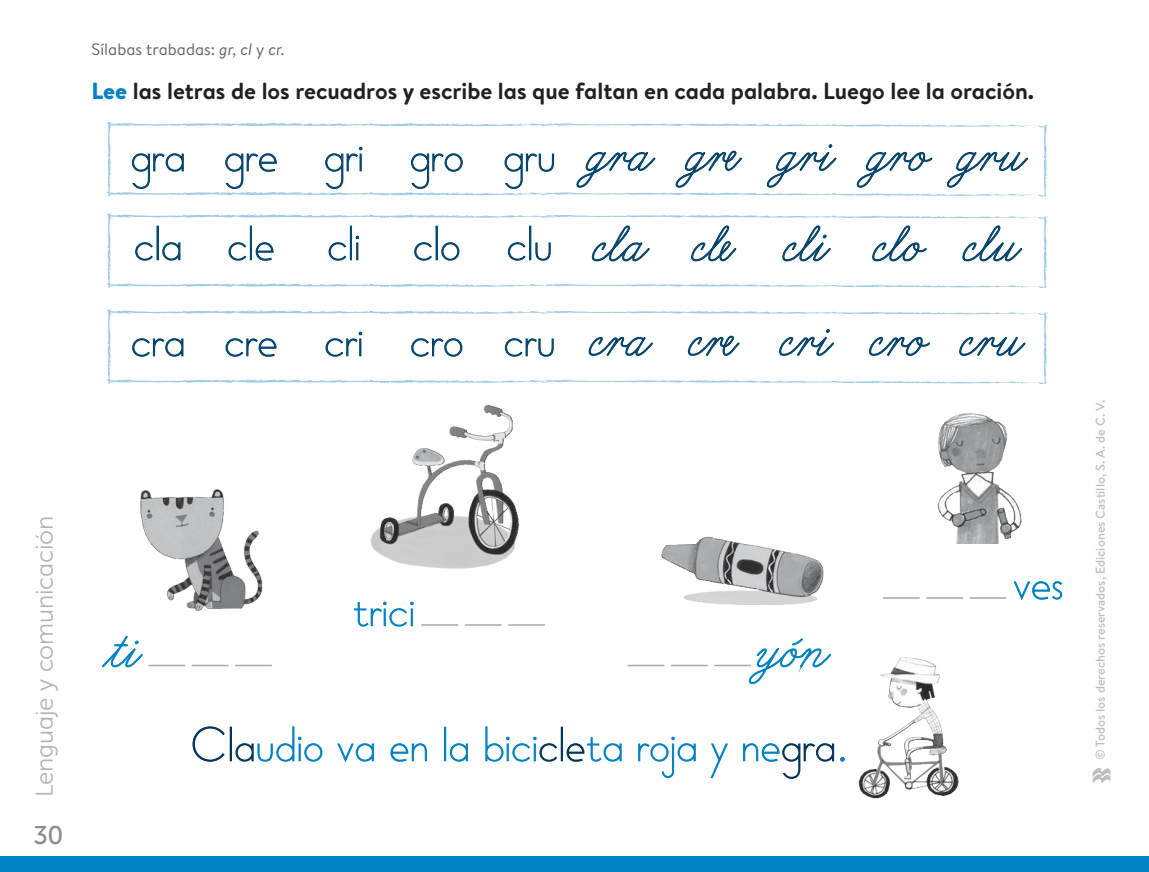
<style>
.page{position:relative;width:1149px;height:872px;background:#fff}
.page>*{position:absolute;margin:0;border:0;box-sizing:border-box;transform-origin:0 0}
.t1{font:52.5px/88.8px "Castillo School Script";color:#004b76}
.t2{font:52.5px "Castillo School Script";color:#0082c3}
.t3{font:52.5px "Castillo School Cursiva";color:#0082c3}
.t4{font:25.5px "Museo Primero Sans 500";color:#8a8c8e}
.t5{font:24px "Museo Primero Sans 300";letter-spacing:-.01em;color:#b2b4b6}
.t6{font:700 23.25px "Brandon Text";color:#231f20}
.t7{font:16.5px "Brandon Text";color:#636466}
.t8{font:500 12.75px "Brandon Text";color:#bcbec0}
.s1{font-style:italic}
.s2{font-weight:900;color:#0082c3}
.s3{font-family:"Castillo School Cursiva"}
.s4{color:#003458}
</style>
<div class="page">
<svg style="left:107px;top:122px;width:940px;height:74px"></svg>
<svg style="left:107px;top:213px;width:940px;height:75px"></svg>
<svg style="left:107px;top:309px;width:940px;height:75px"></svg>
<img style="left:140px;top:489px;width:123px;height:122px">
<img style="left:370px;top:405px;width:150px;height:164px">
<img style="left:661px;top:536px;width:163px;height:69px">
<img style="left:937px;top:413px;width:85px;height:130px">
<hr style="left:148px;top:664px;width:37px;height:2px;background:#a7a9ac">
<hr style="left:192px;top:664px;width:36px;height:2px;background:#a7a9ac">
<hr style="left:235px;top:664px;width:37px;height:2px;background:#a7a9ac">
<svg style="left:102px;top:636px;width:41px;height:31px"></svg>
<hr style="left:627px;top:664px;width:37px;height:2px;background:#a7a9ac">
<hr style="left:670px;top:664px;width:37px;height:2px;background:#a7a9ac">
<hr style="left:714px;top:664px;width:37px;height:2px;background:#a7a9ac">
<svg style="left:747px;top:638px;width:83px;height:46px"></svg>
<svg style="left:192px;top:726px;width:33px;height:35px"></svg>
<div style="left:230px;top:727px;width:1px;height:34px;border:1px solid #003458"></div>
<svg style="left:235px;top:726px;width:87px;height:35px"></svg>
<svg style="left:337px;top:743px;width:37px;height:19px"></svg>
<svg style="left:390px;top:743px;width:37px;height:19px"></svg>
<div style="left:444px;top:727px;width:2px;height:34px;border:1px solid #0082c3"></div>
<svg style="left:449px;top:743px;width:19px;height:18px"></svg>
<svg style="left:485px;top:726px;width:72px;height:35px"></svg>
<div style="left:561px;top:727px;width:1px;height:34px;border:1px solid #003458"></div>
<svg style="left:566px;top:737px;width:55px;height:25px"></svg>
<svg style="left:638px;top:736px;width:57px;height:42px"></svg>
<svg style="left:710px;top:743px;width:17px;height:35px"></svg>
<svg style="left:743px;top:743px;width:90px;height:36px"></svg>
<svg style="left:840px;top:757px;width:4px;height:4px"></svg>
<hr style="left:421px;top:624px;width:37px;height:1px;background:#a7a9ac">
<hr style="left:464px;top:624px;width:37px;height:1px;background:#a7a9ac">
<hr style="left:508px;top:624px;width:36px;height:1px;background:#a7a9ac">
<svg style="left:354px;top:602px;width:59px;height:24px"></svg>
<hr style="left:882px;top:597px;width:37px;height:1px;background:#a7a9ac">
<hr style="left:925px;top:597px;width:37px;height:1px;background:#a7a9ac">
<hr style="left:969px;top:597px;width:37px;height:1px;background:#a7a9ac">
<svg style="left:1013px;top:581px;width:48px;height:20px"></svg>
<img style="left:858px;top:657px;width:101px;height:142px">
<svg style="left:1092px;top:768px;width:17px;height:15px"></svg>
<div style="left:0;top:856px;width:1148px;height:16px;background:#0082c3"></div>
<svg style="left:1148px;top:856px;width:1px;height:16px"></svg>
<p class="t7" style="left:92px;top:38px;width:195px">Sílabas trabadas: <span class="s1">gr, cl</span> y <span class="s1">cr.</span></p>
<p class="t6" style="left:92px;top:75px;width:943px"><span class="s2">Lee</span> las letras de los recuadros y escribe las que faltan en cada palabra. Luego lee la oración.</p>
<p class="t1" style="left:130px;top:114px;width:897px">gra gre gri gro gru <span class="s3">gra gre gri gro gru </span>cla cle cli clo clu <span class="s3">cla cle cli clo clu</span></p>
<p class="t1" style="left:131px;top:299px;width:895px">cra cre cri cro cru <span class="s3">cra cre cri cro cru</span></p>
<p class="t5" style="left:32px;top:797px;width:282px;rotate:-90deg">Lenguaje y comunicación</p>
<p class="t4" style="left:34px;top:821px;width:31px">30</p>
<p class="t2" style="left:352px;top:583px;width:64px">trici</p>
<p class="t3" style="left:111px;top:620px;width:32px">÷ti</p>
<p class="t3" style="left:757px;top:620px;width:74px">yón</p>
<p class="t2" style="left:189px;top:718px;width:660px"><span class="s4">Cla</span>udio va en la bici<span class="s4">cle</span>ta roja y ne<span class="s4">gra</span>.</p>
<p class="t2" style="left:1012px;top:556px;width:52px">ves</p>
<p class="t8" style="left:1091px;top:760px;width:361px;rotate:-90deg">© Todos los derechos reservados, Ediciones Castillo, S. A. de C. V.</p>
</div>
